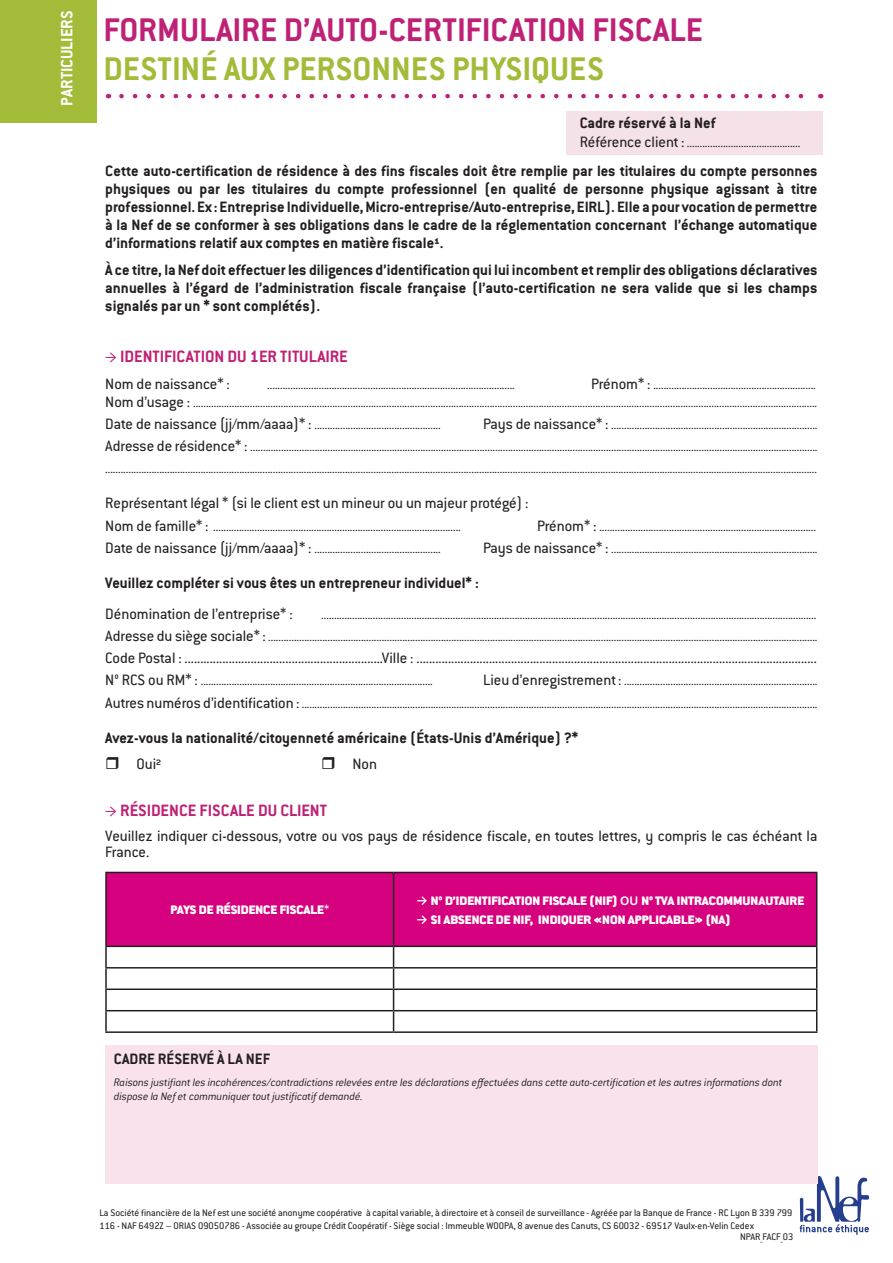
<style>
.page{position:relative;width:893px;height:1263px;background:#fff}
.page>*{position:absolute;margin:0;border:0;box-sizing:border-box;transform-origin:0 0}
.t1{font:700 36px "Conduit ITC Std";color:#be2175}
.t2{font:700 36px "Conduit ITC Std";color:#a2bc3a}
.t3{font:700 18px "Conduit ITC Std";color:#be2175}
.t4{font:700 18px "Conduit ITC Std";letter-spacing:-.005em;color:#fff}
.t5{font:700 16.5px/18px "Conduit ITC Std";color:#231f20;text-align:justify}
.t6{font:16.5px/16.5px "Conduit ITC Std";color:#231f20}
.t7{font:700 15.75px "Conduit ITC Std";color:#fff}
.t8{font:13.5px/22.2px "Conduit ITC Std";color:#231f20;text-align:right}
.t9{font:900 13.5px "Conduit ITC Std";color:#fff}
.t10{font:italic 300 12px/13.5px "Conduit ITC Std";letter-spacing:-.015em;color:#231f20}
.t11{font:10.5px/12.6px "Conduit ITC Std";color:#231f20}
.s1{font-size:16.5px}
.s2{font-family:"Minion Pro";font-weight:400}
.s3{font-weight:400}
.s4{font-family:"Rehn";font-weight:500}
</style>
<div class="page">
<svg style="left:800px;top:1176px;width:68px;height:59px"></svg>
<div style="left:107px;top:873px;width:709px;height:72px;background:#d6017f"></div>
<hr style="left:105px;top:872px;width:289px;height:1px;background:#231f20">
<hr style="left:105px;top:873px;width:2px;height:72px;background:#231f20">
<hr style="left:394px;top:872px;width:423px;height:1px;background:#231f20">
<hr style="left:393px;top:873px;width:1px;height:72px;background:#231f20">
<hr style="left:816px;top:873px;width:1px;height:72px;background:#231f20">
<hr style="left:105px;top:945px;width:289px;height:2px;background:#231f20">
<hr style="left:105px;top:947px;width:2px;height:20px;background:#231f20">
<hr style="left:394px;top:945px;width:423px;height:2px;background:#231f20">
<hr style="left:105px;top:967px;width:289px;height:1px;background:#231f20">
<hr style="left:105px;top:968px;width:2px;height:20px;background:#231f20">
<hr style="left:394px;top:967px;width:423px;height:1px;background:#231f20">
<hr style="left:105px;top:988px;width:289px;height:2px;background:#231f20">
<hr style="left:105px;top:990px;width:2px;height:20px;background:#231f20">
<hr style="left:394px;top:988px;width:423px;height:2px;background:#231f20">
<hr style="left:105px;top:1010px;width:289px;height:1px;background:#231f20">
<hr style="left:105px;top:1011px;width:2px;height:20px;background:#231f20">
<hr style="left:394px;top:1010px;width:423px;height:1px;background:#231f20">
<svg style="left:393px;top:947px;width:1px;height:84px"></svg>
<svg style="left:816px;top:947px;width:1px;height:84px"></svg>
<hr style="left:105px;top:1031px;width:289px;height:2px;background:#231f20">
<hr style="left:394px;top:1031px;width:423px;height:2px;background:#231f20">
<div style="left:105px;top:1045px;width:712px;height:138px;background:#f9e2ec"></div>
<div style="left:0;top:0;width:96px;height:122px;background:#a2bc3a"></div>
<svg style="left:121px;top:94px;width:683px;height:4px"></svg>
<div style="left:566px;top:111px;width:256px;height:44px;background:#f5e2e9"></div>
<p class="t7" style="left:59px;top:115px;width:107px;rotate:-90deg">PROFESSIONNELS</p>
<h2 class="t4" style="left:56px;top:106px;width:96px;rotate:-90deg">PARTICULIERS</h2>
<h1 class="t1" style="left:104px;top:8px;width:601px">FORMULAIRE D’AUTO-CERTIFICATION FISCALE</h1>
<h1 class="t2" style="left:104px;top:47px;width:502px">DESTINÉ AUX PERSONNES PHYSIQUES</h1>
<p class="t5" style="left:580px;top:113px;width:137px">Cadre réservé à la Nef</p>
<p class="t8" style="left:580px;top:132px;width:222px"><span class="s1">Référence client :</span> ............................................</p>
<p class="t5" style="left:105px;top:162px;width:714px">Cette auto-certification de résidence à des fins fiscales doit être remplie par les titulaires du compte personnes physiques ou par les titulaires du compte professionnel (en qualité de personne physique agissant à titre professionnel. Ex : Entreprise Individuelle, Micro-entreprise/Auto-entreprise, EIRL). Elle a pour vocation de permettre à la Nef de se conformer à ses obligations dans le cadre de la réglementation concernant l’échange automatique d’informations relatif aux comptes en matière fiscale¹.</p>
<p class="t5" style="left:105px;top:260px;width:714px">À ce titre, la Nef doit effectuer les diligences d’identification qui lui incombent et remplir des obligations déclaratives annuelles à l’égard de l’administration fiscale française (l’auto-certification ne sera valide que si les champs signalés par un * sont complétés).</p>
<h2 class="t3" style="left:105px;top:346px;width:244px"><span class="s2">→</span> IDENTIFICATION DU 1ER TITULAIRE</h2>
<p class="t6" style="left:105px;top:375px;width:126px">Nom de naissance* :</p>
<p class="t8" style="left:267px;top:373px;width:249px">................................................................................................</p>
<p class="t8" style="left:105px;top:375px;width:713px;line-height:18px"><span class="s1">Prénom* :</span> ...............................................................<br><span class="s1">Nom d’usage :</span> ..................................................................................................................................................................................................................................................</p>
<p class="t8" style="left:105px;top:413px;width:337px"><span class="s1">Date de naissance (jj/mm/aaaa)* :</span> .................................................</p>
<p class="t8" style="left:105px;top:413px;width:714px;text-align:justify;text-indent:378px"><span class="s1">Pays de naissance* :</span> ................................................................................<br><span class="s1">Adresse de résidence* :</span> ............................................................................................................................................................................................................................ ....................................................................................................................................................................................................................................................................................</p>
<p class="t6" style="left:105px;top:494px;width:425px">Représentant légal * (si le client est un mineur ou un majeur protégé) :</p>
<p class="t8" style="left:105px;top:515px;width:357px"><span class="s1">Nom de famille* :</span> ................................................................................................</p>
<p class="t8" style="left:537px;top:515px;width:280px"><span class="s1">Prénom* :</span> ....................................................................................</p>
<p class="t8" style="left:105px;top:537px;width:337px"><span class="s1">Date de naissance (jj/mm/aaaa)* :</span> .................................................</p>
<p class="t8" style="left:483px;top:537px;width:336px"><span class="s1">Pays de naissance* :</span> ................................................................................</p>
<p class="t5" style="left:105px;top:573px;width:375px">Veuillez compléter si vous êtes un entrepreneur individuel* :</p>
<p class="t6" style="left:105px;top:605px;width:189px">Dénomination de l’entreprise* :</p>
<p class="t8" style="left:105px;top:603px;width:714px">................................................................................................................................................................................................<br><span class="s1">Adresse du siège sociale* :</span> .....................................................................................................................................................................................................................</p>
<p class="t6" style="left:105px;top:649px;width:713px">Code Postal : ...............................................................Ville : ...............................................................................................................................</p>
<p class="t8" style="left:105px;top:670px;width:329px"><span class="s1">N° RCS ou RM* :</span> ..........................................................................................</p>
<p class="t8" style="left:105px;top:670px;width:714px"><span class="s1">Lieu d’enregistrement :</span> ...........................................................................<br><span class="s1">Autres numéros d’identification :</span> ........................................................................................................................................................................................................</p>
<p class="t5" style="left:105px;top:728px;width:475px">Avez-vous la nationalité/citoyenneté américaine (États-Unis d’Amérique) ?*</p>
<p class="t6" style="left:136px;top:755px;width:26px">Oui²</p>
<p class="t6" style="left:352px;top:755px;width:26px">Non</p>
<h2 class="t3" style="left:105px;top:799px;width:223px"><span class="s2">→</span> RÉSIDENCE FISCALE DU CLIENT</h2>
<p class="t6" style="left:105px;top:827px;width:714px">Veuillez indiquer ci-dessous, votre ou vos pays de résidence fiscale, en toutes lettres, y compris le cas échéant la<br>France.</p>
<p class="t9" style="left:170px;top:902px;width:160px">PAYS DE RÉSIDENCE FISCALE<span class="s3">*</span></p>
<p class="t9" style="left:417px;top:893px;width:389px"><span class="s4">→</span> N° D’IDENTIFICATION FISCALE (NIF) <span class="s4">OU</span> N° TVA INTRACOMMUNAUTAIRE</p>
<p class="t9" style="left:417px;top:912px;width:316px"><span class="s4">→</span> SI ABSENCE DE NIF, INDIQUER «NON APPLICABLE» (NA)</p>
<p class="t5" style="left:114px;top:1049px;width:158px">CADRE RÉSERVÉ À LA NEF</p>
<p class="t10" style="left:114px;top:1075px;width:670px">Raisons justifiant les incohérences/contradictions relevées entre les déclarations effectuées dans cette auto-certification et les autres informations dont dispose la Nef et communiquer tout justificatif demandé.</p>
<p class="t11" style="left:99px;top:1206px;width:695px">La Société financière de la Nef est une société anonyme coopérative à capital variable, à directoire et à conseil de surveillance - Agréée par la Banque de France - RC Lyon B 339 799<br>116 - NAF 6492Z – ORIAS 09050786 - Associée au groupe Crédit Coopératif - Siège social : Immeuble WOOPA, 8 avenue des Canuts, CS 60032 - 69517 Vaulx-en-Velin Cedex</p>
<p class="t11" style="left:740px;top:1230px;width:55px">NPAR_FACF_03</p>
</div>
